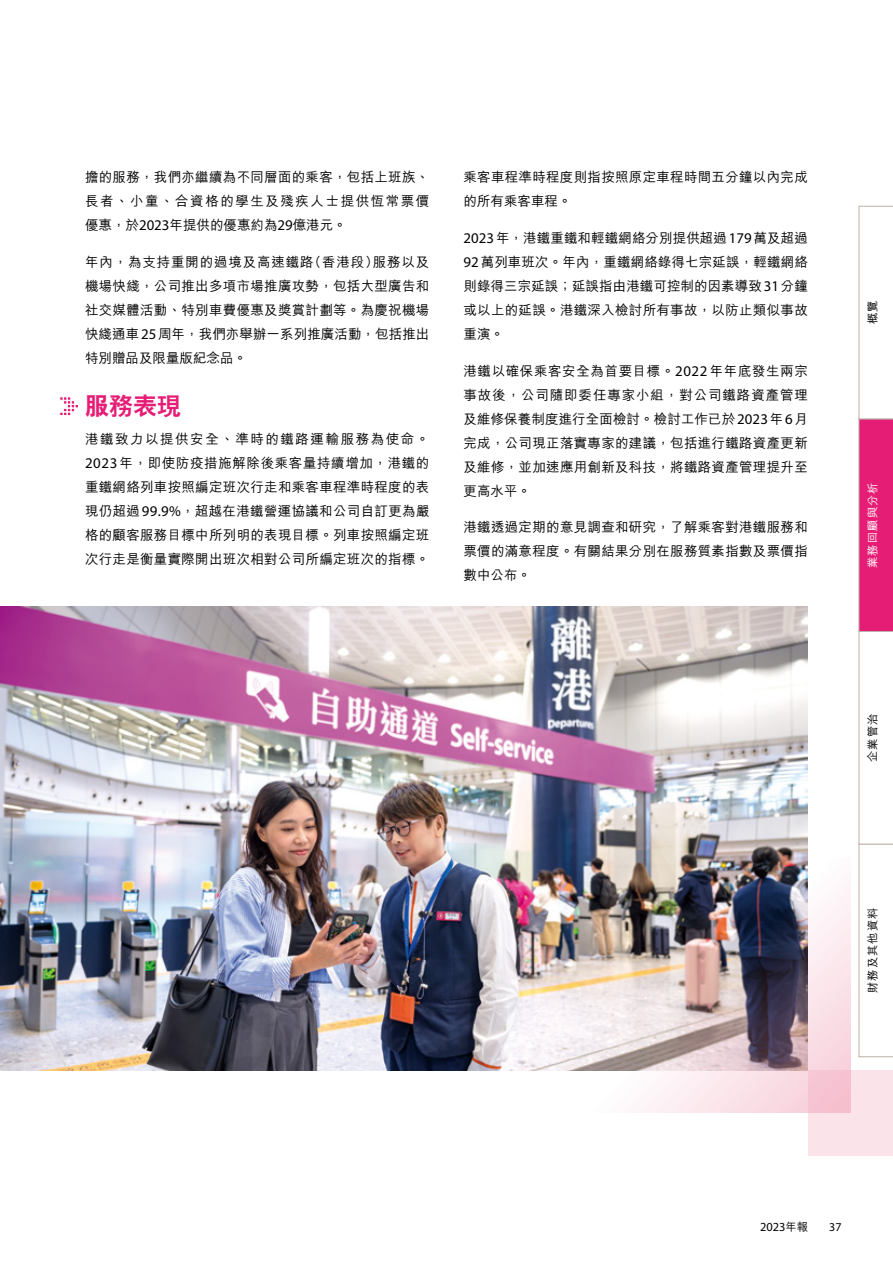
<style>
.page{position:relative;width:893px;height:1263px;background:#fff}
.page>*{position:absolute;margin:0;border:0;box-sizing:border-box;transform-origin:0 0}
.t1{font:800 24px "C Hei 2 HK";color:#e61d75}
.t2{font:500 13.5px/24px "M Hei HK";letter-spacing:.02em;color:#000;text-align:justify}
.t3{font:12.3px "Myriad Pro";color:#000}
.t4{font:12px "Myriad Pro";color:#000}
.t5{font:500 11.25px "M Hei HK";letter-spacing:.1em;color:#000}
.t6{font:500 11.25px "M Hei HK";letter-spacing:.1em;color:#fff}
.s1{font-family:"Myriad Pro";font-weight:400;font-size:14.85px}
.s2{font-family:"M Hei HK";font-weight:500;font-size:11.25px}
</style>
<div class="page">
<img style="left:0;top:607px;width:808px;height:463px">
<div style="left:808px;top:1070px;width:85px;height:85px;background:#fbe3ea"></div>
<img style="left:340px;top:858px;width:510px;height:255px">
<svg style="left:60px;top:397px;width:18px;height:19px"></svg>
<svg style="left:859px;top:206px;width:34px;height:851px"></svg>
<p class="t2" style="left:85px;top:164px;width:346px">擔的服務，我們亦繼續為不同層面的乘客，包括上班族、長者、小童、合資格的學生及殘疾人士提供恆常票價優惠，於<span class="s1">2023</span>年提供的優惠約為<span class="s1">29</span>億港元。</p>
<p class="t2" style="left:85px;top:249px;width:346px">年內，為支持重開的過境及高速鐵路（香港段）服務以及機場快綫，公司推出多項市場推廣攻勢，包括大型廣告和社交媒體活動、特別車費優惠及獎賞計劃等。為慶祝機場快綫通車<span class="s1">25</span>周年，我們亦舉辦一系列推廣活動，包括推出特別贈品及限量版紀念品。</p>
<h1 class="t1" style="left:85px;top:390px;width:97px">服務表現</h1>
<p class="t2" style="left:85px;top:426px;width:346px">港鐵致力以提供安全、準時的鐵路運輸服務為使命。<span class="s1">2023</span> 年，即使防疫措施解除後乘客量持續增加，港鐵的重鐵網絡列車按照編定班次行走和乘客車程準時程度的表現仍超過<span class="s1">99.9%</span>，超越在港鐵營運協議和公司自訂更為嚴格的顧客服務目標中所列明的表現目標。列車按照編定班次行走是衡量實際開出班次相對公司所編定班次的指標。</p>
<p class="t2" style="left:463px;top:164px;width:346px">乘客車程準時程度則指按照原定車程時間五分鐘以內完成的所有乘客車程。</p>
<p class="t2" style="left:463px;top:225px;width:346px"><span class="s1">2023</span>年，港鐵重鐵和輕鐵網絡分別提供超過<span class="s1">179</span>萬及超過<span class="s1">92</span>萬列車班次。年內，重鐵網絡錄得七宗延誤，輕鐵網絡則錄得三宗延誤；延誤指由港鐵可控制的因素導致<span class="s1">31</span>分鐘或以上的延誤。港鐵深入檢討所有事故，以防止類似事故重演。</p>
<p class="t2" style="left:463px;top:358px;width:346px">港鐵以確保乘客安全為首要目標。<span class="s1">2022</span> 年年底發生兩宗事故後，公司隨即委任專家小組，對公司鐵路資產管理及維修保養制度進行全面檢討。檢討工作已於<span class="s1">2023</span>年<span class="s1">6</span>月完成，公司現正落實專家的建議，包括進行鐵路資產更新及維修，並加速應用創新及科技，將鐵路資產管理提升至更高水平。</p>
<p class="t2" style="left:463px;top:514px;width:346px">港鐵透過定期的意見調查和研究，了解乘客對港鐵服務和票價的滿意程度。有關結果分別在服務質素指數及票價指數中公布。</p>
<p class="t5" style="left:865px;top:324px;width:25px;rotate:-90deg">概覽</p>
<p class="t6" style="left:865px;top:568px;width:87px;rotate:-90deg">業務回顧與分析</p>
<p class="t5" style="left:865px;top:762px;width:50px;rotate:-90deg">企業管治</p>
<p class="t5" style="left:865px;top:993px;width:87px;rotate:-90deg">財務及其他資料</p>
<p class="t3" style="left:760px;top:1219px;width:49px">2023<span class="s2">年報</span></p>
<p class="t4" style="left:829px;top:1220px;width:14px">37</p>
</div>
